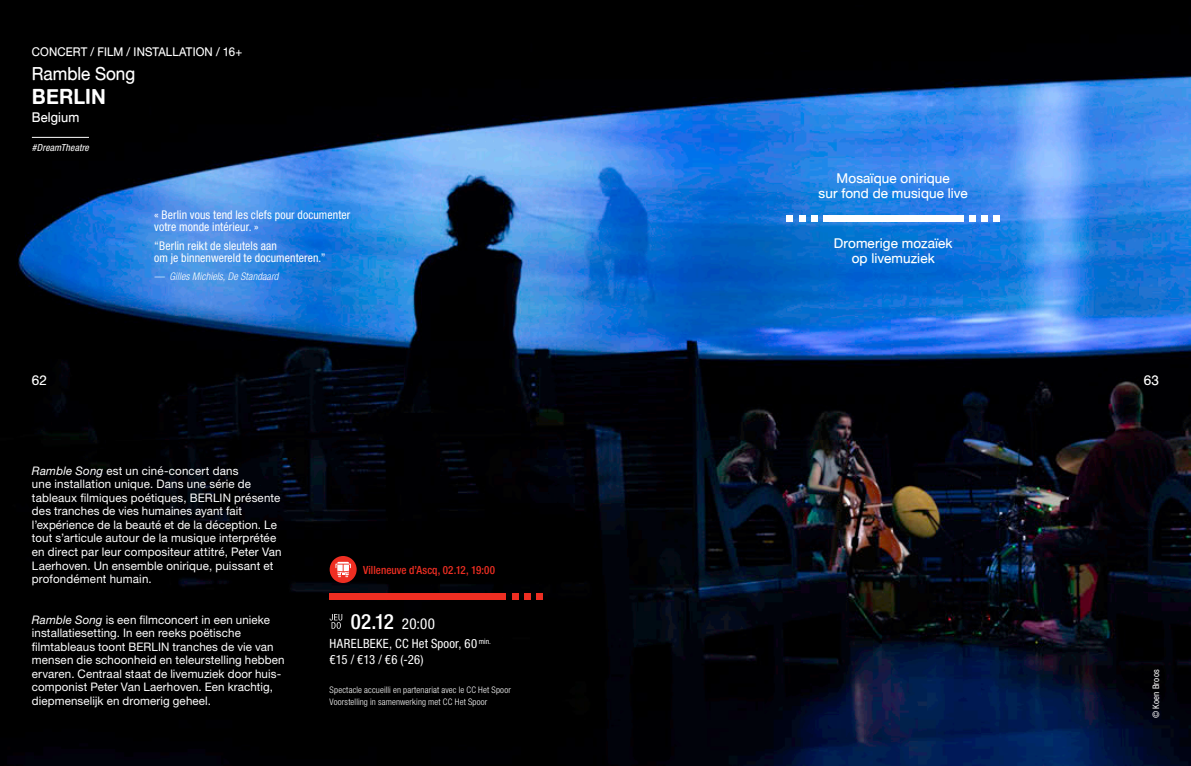
<style>
.page{position:relative;width:1191px;height:766px;background:#fff}
.page>*{position:absolute;margin:0;border:0;box-sizing:border-box;transform-origin:0 0}
.NEXT_date{font:500 condensed 21px "Helvetica Neue LT Pro";color:#fff}
.NEXT_uitvoerder{font:21px "Alte Haas Grotesk Bold";letter-spacing:.005em;color:#fff;scale:.95 1}
.NEXT_titel_voorstell{font:18px "Alte Haas Grotesk";color:#fff;scale:.95 1}
.NEXT_oneliner{font:13.5px "Alte Haas Grotesk";letter-spacing:.01em;color:#fff}
.NEXT_nationaliteit{font:13.5px "Alte Haas Grotesk";letter-spacing:.01em;color:#fff;scale:.95 1}
.NEXT_date-2{font:condensed 12.75px "Helvetica Neue LT Pro";letter-spacing:.02em;color:#fff}
.NEXT_tarief{font:condensed 12.75px "Helvetica Neue LT Pro";color:#fff}
.NEXT_synopsis{font:condensed 12px "Helvetica Neue LT Pro";letter-spacing:.005em;color:#fff}
.NEXT_disicpline{font:12px "Alte Haas Grotesk";letter-spacing:.01em;color:#fff;scale:.95 1}
.NEXT_synopsis-2{font:11.7px/13.5px "Helvetica Neue LT Pro";letter-spacing:.01em;color:#fff}
.NEXT_tekst_picto{font:500 condensed 11.25px "Helvetica Neue LT Pro";letter-spacing:.005em;color:#ee2e22}
.NEXT_synopsis-3{font:italic 300 condensed 10.5px "Helvetica Neue LT Pro";letter-spacing:.01em;color:#fff}
.NEXT__hashtag{font:italic condensed 9.75px "Helvetica Neue LT Pro";letter-spacing:.01em;color:#fff}
.NEXT_plaats_duur_tar{font:300 condensed 9px "Helvetica Neue LT Pro";letter-spacing:.015em;color:#fff}
.NEXT_copyright{font:condensed 9px "Helvetica Neue LT Pro";letter-spacing:.025em;color:#fff}
.s1{font-style:italic}
.s2{font-weight:400;font-size:15px}
</style>
<div class="page">
<img style="left:0;top:0;width:1191px;height:765px">
<hr style="left:32px;top:137px;width:57px;height:1px;background:#fff">
<svg style="left:330px;top:613px;width:12px;height:15px"></svg>
<div style="left:823px;top:215px;width:140px;height:6px;background:#fff"></div>
<svg style="left:799px;top:215px;width:6px;height:6px"></svg>
<svg style="left:787px;top:215px;width:6px;height:6px"></svg>
<svg style="left:811px;top:215px;width:6px;height:6px"></svg>
<svg style="left:981px;top:215px;width:6px;height:6px"></svg>
<svg style="left:993px;top:215px;width:6px;height:6px"></svg>
<svg style="left:969px;top:215px;width:6px;height:6px"></svg>
<div style="left:330px;top:593px;width:176px;height:6px;background:#ee2e22"></div>
<svg style="left:524px;top:593px;width:6px;height:6px"></svg>
<svg style="left:536px;top:593px;width:6px;height:6px"></svg>
<svg style="left:512px;top:593px;width:6px;height:6px"></svg>
<div style="left:330px;top:556px;width:27px;height:27px;background:#ee2e22;border-radius:50%"></div>
<svg style="left:335px;top:561px;width:16px;height:16px"></svg>
<p class="NEXT_disicpline" style="left:32px;top:44px;width:223px">CONCERT / FILM / INSTALLATION / 16+</p>
<p class="NEXT_titel_voorstell" style="left:32px;top:63px;width:110px">Ramble Song</p>
<p class="NEXT_uitvoerder" style="left:32px;top:84px;width:80px">BERLIN</p>
<p class="NEXT_nationaliteit" style="left:32px;top:109px;width:51px">Belgium</p>
<p class="NEXT__hashtag" style="left:32px;top:142px;width:59px">#DreamTheatre</p>
<p class="NEXT_synopsis" style="left:154px;top:208px;width:198px">« Berlin vous tend les clefs pour documenter</p>
<p class="NEXT_synopsis" style="left:154px;top:220px;width:106px">votre monde intérieur. »</p>
<p class="NEXT_synopsis" style="left:154px;top:238px;width:124px">“Berlin reikt de sleutels aan</p>
<p class="NEXT_synopsis" style="left:154px;top:250px;width:173px">om je binnenwereld te documenteren.”</p>
<p class="NEXT_synopsis-3" style="left:154px;top:270px;width:126px">— Gilles Michiels, De Standaard</p>
<p class="NEXT_oneliner" style="left:836px;top:170px;width:115px">Mosaïque onirique</p>
<p class="NEXT_oneliner" style="left:818px;top:185px;width:151px">sur fond de musique live</p>
<p class="NEXT_oneliner" style="left:834px;top:235px;width:120px">Dromerige mozaïek</p>
<p class="NEXT_oneliner" style="left:851px;top:250px;width:85px">op livemuziek</p>
<p class="NEXT_oneliner" style="left:32px;top:372px;width:17px">62</p>
<p class="NEXT_oneliner" style="left:1143px;top:372px;width:17px">63</p>
<p class="NEXT_synopsis-2" style="left:32px;top:463px;width:208px"><span class="s1">Ramble Song</span> est un ciné-concert dans</p>
<p class="NEXT_synopsis-2" style="left:32px;top:477px;width:221px">une installation unique. Dans une série de</p>
<p class="NEXT_synopsis-2" style="left:32px;top:490px;width:250px">tableaux filmiques poétiques, BERLIN présente des tranches de vies humaines ayant fait</p>
<p class="NEXT_synopsis-2" style="left:32px;top:517px;width:251px">l’expérience de la beauté et de la déception. Le tout s’articule autour de la musique interprétée en direct par leur compositeur attitré, Peter Van Laerhoven. Un ensemble onirique, puissant et profondément humain.</p>
<p class="NEXT_synopsis-2" style="left:32px;top:612px;width:240px"><span class="s1">Ramble Song</span> is een filmconcert in een unieke</p>
<p class="NEXT_synopsis-2" style="left:32px;top:625px;width:254px">installatiesetting. In een reeks poëtische filmtableaus toont BERLIN tranches de vie van mensen die schoonheid en teleurstelling hebben ervaren. Centraal staat de livemuziek door huis&shy;componist Peter Van Laerhoven. Een krachtig, diepmenselijk en dromerig geheel.</p>
<p class="NEXT_tekst_picto" style="left:363px;top:562px;width:133px">Villeneuve d’Ascq, 02.12, 19:00</p>
<p class="NEXT_date" style="left:351px;top:608px;width:85px">02.12 <span class="s2">20:00</span></p>
<p class="NEXT_date-2" style="left:330px;top:636px;width:163px">HARELBEKE, CC Het Spoor, 60 <sup>min.</sup></p>
<p class="NEXT_tarief" style="left:330px;top:651px;width:95px">€15 / €13 / €6 (-26)</p>
<p class="NEXT_plaats_duur_tar" style="left:330px;top:684px;width:183px">Spectacle accueilli en partenariat avec le CC Het Spoor</p>
<p class="NEXT_plaats_duur_tar" style="left:330px;top:696px;width:159px">Voorstelling in samenwerking met CC Het Spoor</p>
<p class="NEXT_copyright" style="left:1150px;top:718px;width:50px;rotate:-90deg">© Koen Broos</p>
</div>
